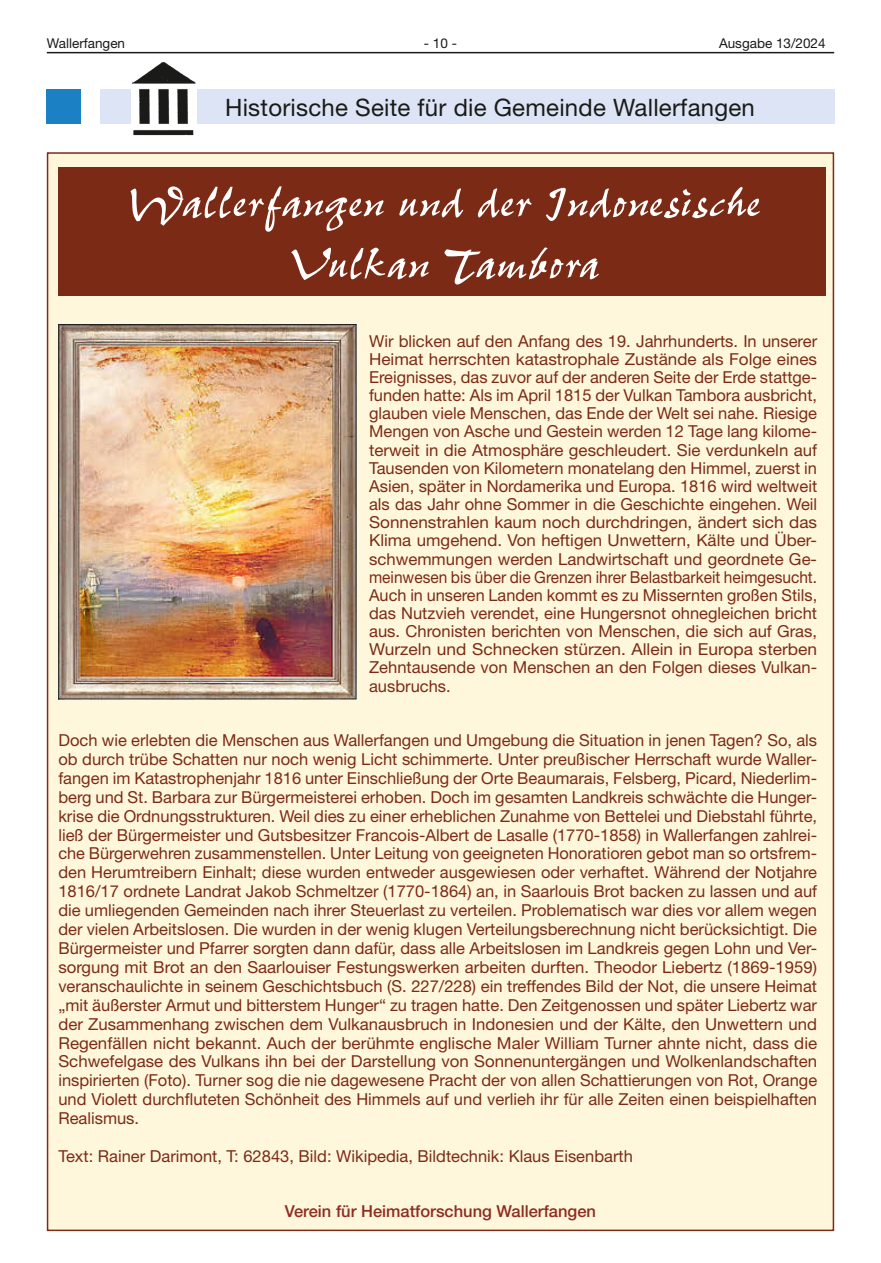
<style>
.page{position:relative;width:881px;height:1263px;background:#fff}
.page>*{position:absolute;margin:0;border:0;box-sizing:border-box;transform-origin:0 0}
.t1{font:51px/61.2px "Pepita";color:#fff;text-align:center}
.t2{font:24px "Helvetica Neue LT";letter-spacing:.01em;color:#1a1a18}
.t3{font:16.5px/18.9px "Helvetica Neue LT";color:#7b2b15;text-align:justify}
.t4{font:500 16.5px "Helvetica Neue LT";color:#8e2d22}
.t5{font:13.5px "Helvetica Neue LT";color:#1a1a18}
</style>
<div class="page">
<hr style="left:47px;top:52px;width:786px;height:1px;background:#1a1a18">
<div style="left:48px;top:153px;width:785px;height:1077px;background:#fff7dc"></div>
<div style="left:58px;top:167px;width:767px;height:129px;background:#7b2b15"></div>
<div style="left:47px;top:89px;width:34px;height:34px;background:#1c81c4"></div>
<div style="left:100px;top:89px;width:733px;height:34px;background:#dce4f5"></div>
<svg style="left:133px;top:130px;width:61px;height:5px"></svg>
<img style="left:131px;top:62px;width:65px;height:62px">
<img style="left:60px;top:326px;width:294px;height:371px">
<div style="left:58px;top:324px;width:298px;height:375px;border:1px solid #1a1a18"></div>
<p class="t5" style="left:47px;top:35px;width:80px">Wallerfangen</p>
<p class="t5" style="left:424px;top:35px;width:35px">- 10 -</p>
<p class="t5" style="left:718px;top:35px;width:108px">Ausgabe 13/2024</p>
<h2 class="t2" style="left:225px;top:93px;width:531px">Historische Seite für die Gemeinde Wallerfangen</h2>
<h1 class="t1" style="left:128px;top:174px;width:634px">Wallerfangen und der Indonesische<br>Vulkan Tambora</h1>
<p class="t3" style="left:369px;top:332px;width:449px;line-height:18.1px">Wir blicken auf den Anfang des 19. Jahrhunderts. In unserer Heimat herrschten katastrophale Zustände als Folge eines Ereignisses, das zuvor auf der anderen Seite der Erde stattge&shy;funden hatte: Als im April 1815 der Vulkan Tambora ausbricht, glauben viele Menschen, das Ende der Welt sei nahe. Riesige Mengen von Asche und Gestein werden 12 Tage lang kilome&shy;terweit in die Atmosphäre geschleudert. Sie verdunkeln auf Tausenden von Kilometern monatelang den Himmel, zuerst in Asien, später in Nordamerika und Europa. 1816 wird weltweit als das Jahr ohne Sommer in die Geschichte eingehen. Weil Sonnenstrahlen kaum noch durchdringen, ändert sich das Klima umgehend. Von heftigen Unwettern, Kälte und Über&shy;schwemmungen werden Landwirtschaft und geordnete Ge&shy;meinwesen bis über die Grenzen ihrer Belastbarkeit heimgesucht.<br>Auch in unseren Landen kommt es zu Missernten großen Stils, das Nutzvieh verendet, eine Hungersnot ohnegleichen bricht aus. Chronisten berichten von Menschen, die sich auf Gras, Wurzeln und Schnecken stürzen. Allein in Europa sterben Zehntausende von Menschen an den Folgen dieses Vulkan&shy;ausbruchs.</p>
<p class="t3" style="left:58px;top:730px;width:760px">Doch wie erlebten die Menschen aus Wallerfangen und Umgebung die Situation in jenen Tagen? So, als ob durch trübe Schatten nur noch wenig Licht schimmerte. Unter preußischer Herrschaft wurde Waller&shy;fangen im Katastrophenjahr 1816 unter Einschließung der Orte Beaumarais, Felsberg, Picard, Niederlim&shy;berg und St. Barbara zur Bürgermeisterei erhoben. Doch im gesamten Landkreis schwächte die Hunger&shy;krise die Ordnungsstrukturen. Weil dies zu einer erheblichen Zunahme von Bettelei und Diebstahl führte, ließ der Bürgermeister und Gutsbesitzer Francois-Albert de Lasalle (1770-1858) in Wallerfangen zahlrei&shy;che Bürgerwehren zusammenstellen. Unter Leitung von geeigneten Honoratioren gebot man so ortsfrem&shy;den Herumtreibern Einhalt; diese wurden entweder ausgewiesen oder verhaftet. Während der Notjahre 1816/17 ordnete Landrat Jakob Schmeltzer (1770-1864) an, in Saarlouis Brot backen zu lassen und auf die umliegenden Gemeinden nach ihrer Steuerlast zu verteilen. Problematisch war dies vor allem wegen der vielen Arbeitslosen. Die wurden in der wenig klugen Verteilungsberechnung nicht berücksichtigt. Die Bürgermeister und Pfarrer sorgten dann dafür, dass alle Arbeitslosen im Landkreis gegen Lohn und Ver&shy;sorgung mit Brot an den Saarlouiser Festungswerken arbeiten durften. Theodor Liebertz (1869-1959) veranschaulichte in seinem Geschichtsbuch (S. 227/228) ein treffendes Bild der Not, die unsere Heimat „mit äußerster Armut und bitterstem Hunger“ zu tragen hatte. Den Zeitgenossen und später Liebertz war der Zusammenhang zwischen dem Vulkanausbruch in Indonesien und der Kälte, den Unwettern und Regenfällen nicht bekannt. Auch der berühmte englische Maler William Turner ahnte nicht, dass die Schwefelgase des Vulkans ihn bei der Darstellung von Sonnenuntergängen und Wolkenlandschaften inspirierten (Foto). Turner sog die nie dagewesene Pracht der von allen Schattierungen von Rot, Orange und Violett durchfluteten Schönheit des Himmels auf und verlieh ihr für alle Zeiten einen beispielhaften Realismus.</p>
<p class="t3" style="left:58px;top:1146px;width:575px">Text: Rainer Darimont, T: 62843, Bild: Wikipedia, Bildtechnik: Klaus Eisenbarth</p>
<p class="t4" style="left:285px;top:1201px;width:312px">Verein für Heimatforschung Wallerfangen</p>
</div>
